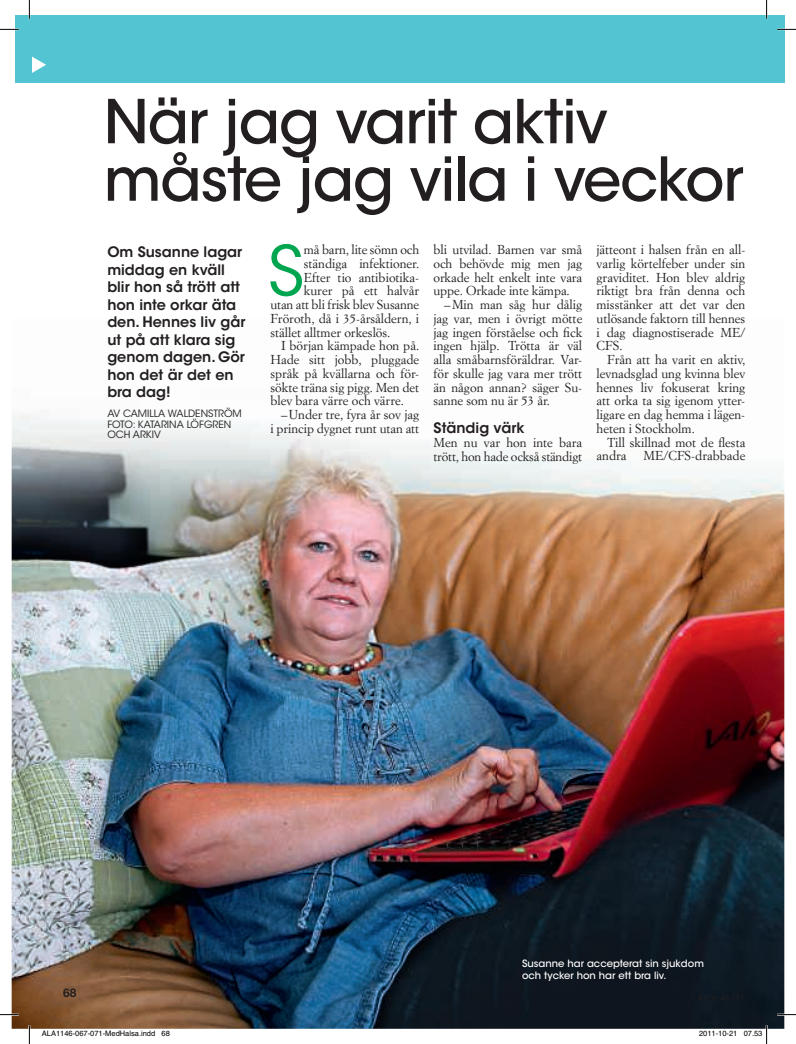
<style>
.page{position:relative;width:796px;height:1044px;background:#fff}
.page>*{position:absolute;margin:0;border:0;box-sizing:border-box;transform-origin:0 0}
.t1{font:68.5px "ITC Avant Garde Std";color:#00a54f}
.t2{font:500 60px/57.5px "ITC Avant Garde Std";letter-spacing:-.02em;color:#231f20}
.t3{font:600 14.38px/17.5px "ITC Avant Garde Std";color:#231f20}
.t4{font:12.75px/13.8px "Simoncini Garamond Std";color:#231f20;text-align:justify}
.t5{font:700 12px "Helvetica Neue LT Std";color:#231f20}
.t6{font:500 10px/11.9px "ITC Avant Garde Std";color:#fff}
.t7{font:10px/10.6px "ITC Avant Garde Std";color:#231f20}
.t8{font:7.5px "Helvetica";color:#000}
</style>
<div class="page">
<img style="left:12px;top:415px;width:772px;height:614px">
<div style="left:15px;top:15px;width:769px;height:67px;background:#53c5d2"></div>
<svg style="left:32px;top:57px;width:14px;height:16px"></svg>
<svg style="left:0;top:29px;width:19px;height:1px"></svg>
<svg style="left:777px;top:29px;width:19px;height:1px"></svg>
<svg style="left:0;top:1014px;width:19px;height:1px"></svg>
<svg style="left:777px;top:1014px;width:19px;height:1px"></svg>
<svg style="left:29px;top:0;width:1px;height:19px"></svg>
<svg style="left:29px;top:1025px;width:1px;height:19px"></svg>
<svg style="left:766px;top:0;width:1px;height:19px"></svg>
<svg style="left:744px;top:1025px;width:23px;height:19px"></svg>
<p class="t2" style="left:104px;top:98px;width:641px">När jag varit aktiv måste jag vila i veckor</p>
<p class="t1" style="left:268px;top:232px;width:38px">S</p>
<p class="t4" style="left:304px;top:244px;width:117px">må barn, lite sömn och</p>
<p class="t4" style="left:433px;top:244px;width:150px">bli utvilad. Barnen var små och behövde mig men jag orkade helt enkelt inte vara uppe. Orkade inte kämpa.</p>
<p class="t4" style="left:433px;top:299px;width:150px;text-indent:11px">– Min man såg hur dålig jag var, men i övrigt mötte jag ingen förståelse och fick ingen hjälp. Trötta är väl alla småbarnsföräldrar. Var&shy;för skulle jag vara mer trött än någon annan? säger Su&shy;sanne som nu är 53 år.</p>
<p class="t3" style="left:433px;top:420px;width:93px">Ständig värk</p>
<p class="t4" style="left:433px;top:436px;width:150px">Men nu var hon inte bara trött, hon hade också ständigt</p>
<p class="t4" style="left:596px;top:244px;width:150px">jätteont i halsen från en all-</p>
<p class="t4" style="left:596px;top:258px;width:150px">varlig körtelfeber under sin</p>
<p class="t4" style="left:596px;top:271px;width:150px">graviditet. Hon blev aldrig</p>
<p class="t4" style="left:596px;top:285px;width:150px">riktigt bra från denna och</p>
<p class="t4" style="left:596px;top:299px;width:150px">misstänker att det var den</p>
<p class="t4" style="left:596px;top:313px;width:150px">utlösande faktorn till hennes</p>
<p class="t4" style="left:596px;top:326px;width:150px">i dag diagnostiserade ME/</p>
<p class="t4" style="left:596px;top:340px;width:28px">CFS.</p>
<p class="t4" style="left:607px;top:354px;width:140px">Från att ha varit en aktiv,</p>
<p class="t4" style="left:596px;top:368px;width:150px">levnadsglad ung kvinna blev</p>
<p class="t4" style="left:596px;top:381px;width:150px">hennes liv fokuserat kring</p>
<p class="t4" style="left:596px;top:395px;width:150px">att orka ta sig igenom ytter-</p>
<p class="t4" style="left:596px;top:409px;width:150px">ligare en dag hemma i lägen-</p>
<p class="t4" style="left:596px;top:423px;width:100px">heten i Stockholm.</p>
<p class="t4" style="left:607px;top:436px;width:140px">Till skillnad mot de flesta</p>
<p class="t4" style="left:596px;top:450px;width:31px">andra</p>
<p class="t4" style="left:643px;top:450px;width:103px">ME/CFS-drabbade</p>
<p class="t3" style="left:107px;top:245px;width:140px">Om Susanne lagar middag en kväll blir hon så trött att hon inte orkar äta den. Hennes liv går ut på att klara sig genom dagen. Gör hon det är det en bra dag!</p>
<p class="t7" style="left:107px;top:408px;width:136px">AV CAMILLA WALDENSTRÖM<br>FOTO: KATARINA LÖFGREN<br>OCH ARKIV</p>
<p class="t4" style="left:304px;top:258px;width:117px">ständiga infektioner.</p>
<p class="t4" style="left:304px;top:271px;width:117px">Efter tio antibiotika-</p>
<p class="t4" style="left:304px;top:285px;width:117px">kurer på ett halvår</p>
<p class="t4" style="left:270px;top:299px;width:150px">utan att bli frisk blev Susanne</p>
<p class="t4" style="left:270px;top:313px;width:150px">Fröroth, då i 35-årsåldern, i</p>
<p class="t4" style="left:270px;top:326px;width:122px">stället alltmer orkeslös.</p>
<p class="t4" style="left:281px;top:340px;width:140px">I början kämpade hon på.</p>
<p class="t4" style="left:270px;top:354px;width:150px">Hade sitt jobb, pluggade</p>
<p class="t4" style="left:270px;top:368px;width:150px">språk på kvällarna och för-</p>
<p class="t4" style="left:270px;top:381px;width:150px">sökte träna sig pigg. Men det</p>
<p class="t4" style="left:270px;top:395px;width:135px">blev bara värre och värre.</p>
<p class="t4" style="left:270px;top:409px;width:150px;text-align:right">– Under tre, fyra år sov jag<br>i princip dygnet runt utan att</p>
<p class="t6" style="left:522px;top:958px;width:183px">Susanne har accepterat sin sjukdom och tycker hon har ett bra liv.</p>
<p class="t5" style="left:63px;top:986px;width:15px">68</p>
<p class="t8" style="left:42px;top:1029px;width:129px">ALA1146-067-071-MedHalsa.indd 68</p>
<p class="t8" style="left:699px;top:1029px;width:65px">2011-10-21 07.53</p>
</div>
